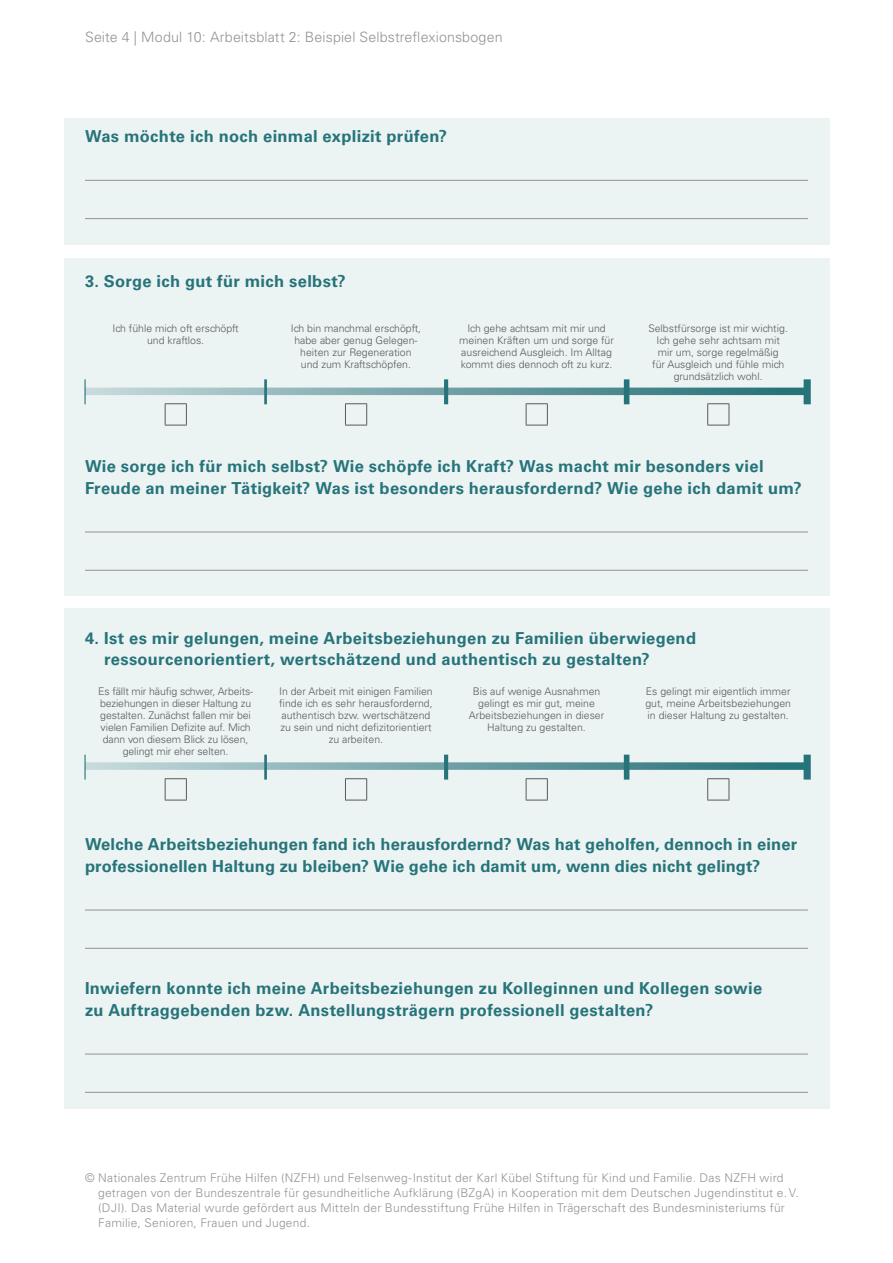
<style>
.page{position:relative;width:893px;height:1263px;background:#fff}
.page>*{position:absolute;margin:0;border:0;box-sizing:border-box;transform-origin:0 0}
.t1{font:700 16.5px/22.5px "Univers LT Std";letter-spacing:.02em;color:#26747a}
.t2{font:300 14.25px "Univers LT Std";letter-spacing:.005em;color:#919396}
.t3{font:300 12px/15px "Univers LT Std";letter-spacing:.02em;color:#919396}
.t4{font:300 10.5px/12.1px "Univers LT Std";color:#58595b;text-align:center}
</style>
<div class="page">
<div style="left:64px;top:118px;width:765px;height:127px;background:#ecf3f3"></div>
<hr style="left:85px;top:180px;width:723px;height:1px;background:#919396">
<hr style="left:85px;top:218px;width:723px;height:1px;background:#919396">
<div style="left:64px;top:608px;width:765px;height:501px;background:#ecf3f3"></div>
<hr style="left:85px;top:910px;width:723px;height:1px;background:#919396">
<hr style="left:85px;top:948px;width:723px;height:1px;background:#919396">
<hr style="left:85px;top:1054px;width:723px;height:1px;background:#919396">
<hr style="left:85px;top:1092px;width:723px;height:1px;background:#919396">
<svg style="left:86px;top:762px;width:718px;height:8px;background:#7aa7ac"></svg>
<hr style="left:84px;top:755px;width:2px;height:25px;background:#26747a">
<div style="left:804px;top:755px;width:7px;height:25px;background:#26747a"></div>
<hr style="left:444px;top:755px;width:4px;height:25px;background:#26747a">
<div style="left:624px;top:755px;width:5px;height:25px;background:#26747a"></div>
<hr style="left:264px;top:755px;width:3px;height:25px;background:#26747a">
<svg style="left:165px;top:778px;width:22px;height:23px"></svg>
<svg style="left:345px;top:778px;width:22px;height:23px"></svg>
<svg style="left:526px;top:778px;width:22px;height:23px"></svg>
<svg style="left:707px;top:778px;width:23px;height:23px"></svg>
<div style="left:64px;top:258px;width:765px;height:337px;background:#ecf3f3"></div>
<hr style="left:85px;top:532px;width:723px;height:1px;background:#919396">
<hr style="left:85px;top:570px;width:723px;height:1px;background:#919396">
<svg style="left:86px;top:388px;width:718px;height:7px;background:#73a2a8"></svg>
<svg style="left:165px;top:403px;width:22px;height:23px"></svg>
<svg style="left:345px;top:403px;width:22px;height:23px"></svg>
<svg style="left:526px;top:403px;width:22px;height:23px"></svg>
<svg style="left:707px;top:403px;width:23px;height:23px"></svg>
<hr style="left:84px;top:379px;width:2px;height:25px;background:#26747a">
<div style="left:804px;top:379px;width:7px;height:25px;background:#26747a"></div>
<hr style="left:444px;top:379px;width:4px;height:25px;background:#26747a">
<div style="left:624px;top:379px;width:5px;height:25px;background:#26747a"></div>
<hr style="left:264px;top:379px;width:3px;height:25px;background:#26747a">
<h2 class="t2" style="left:85px;top:29px;width:419px">Seite 4 | Modul 10: Arbeitsblatt 2: Beispiel Selbstreflexionsbogen</h2>
<h1 class="t1" style="left:85px;top:126px;width:364px">Was möchte ich noch einmal explizit prüfen?</h1>
<h1 class="t1" style="left:85px;top:270px;width:262px">3. Sorge ich gut für mich selbst?</h1>
<p class="t4" style="left:112px;top:322px;width:128px">Ich fühle mich oft erschöpft und kraftlos.</p>
<p class="t4" style="left:291px;top:322px;width:132px">Ich bin manchmal erschöpft, habe aber genug Gelegen&shy;heiten zur Regeneration und zum Kraftschöpfen.</p>
<p class="t4" style="left:459px;top:322px;width:156px">Ich gehe achtsam mit mir und meinen Kräften um und sorge für ausreichend Ausgleich. Im Alltag kommt dies dennoch oft zu kurz.</p>
<p class="t4" style="left:648px;top:322px;width:141px">Selbstfürsorge ist mir wichtig.<br>Ich gehe sehr achtsam mit mir um, sorge regelmäßig<br>für Ausgleich und fühle mich grundsätzlich wohl.</p>
<h1 class="t1" style="left:85px;top:455px;width:718px">Wie sorge ich für mich selbst? Wie schöpfe ich Kraft? Was macht mir besonders viel<br>Freude an meiner Tätigkeit? Was ist besonders herausfordernd? Wie gehe ich damit um?</h1>
<h1 class="t1" style="left:104px;top:628px;width:594px;line-height:21px;text-indent:-19px">4. Ist es mir gelungen, meine Arbeitsbeziehungen zu Familien überwiegend ressourcenorientiert, wertschätzend und authentisch zu gestalten?</h1>
<p class="t4" style="left:98px;top:685px;width:157px">Es fällt mir häufig schwer, Arbeits&shy;beziehungen in dieser Haltung zu gestalten. Zunächst fallen mir bei vielen Familien Defizite auf. Mich dann von diesem Blick zu lösen, gelingt mir eher selten.</p>
<p class="t4" style="left:279px;top:685px;width:155px">In der Arbeit mit einigen Familien finde ich es sehr herausfordernd, authentisch bzw. wertschätzend zu sein und nicht defizitorientiert zu arbeiten.</p>
<p class="t4" style="left:469px;top:685px;width:137px">Bis auf wenige Ausnahmen gelingt es mir gut, meine<br>Arbeitsbeziehungen in dieser<br>Haltung zu gestalten.</p>
<p class="t4" style="left:645px;top:685px;width:147px;text-align:justify">Es gelingt mir eigentlich immer gut, meine Arbeitsbeziehungen in dieser Haltung zu gestalten.</p>
<h1 class="t1" style="left:85px;top:833px;width:714px">Welche Arbeitsbeziehungen fand ich herausfordernd? Was hat geholfen, dennoch in einer professionellen Haltung zu bleiben? Wie gehe ich damit um, wenn dies nicht gelingt?</h1>
<h1 class="t1" style="left:85px;top:977px;width:679px">Inwiefern konnte ich meine Arbeitsbeziehungen zu Kolleginnen und Kollegen sowie zu Auftraggebenden bzw. Anstellungsträgern professionell gestalten?</h1>
<p class="t3" style="left:98px;top:1170px;width:702px;text-indent:-13px">© Nationales Zentrum Frühe Hilfen (NZFH) und Felsenweg-Institut der Karl Kübel Stiftung für Kind und Familie. Das NZFH wird getragen von der Bundeszentrale für gesundheitliche Aufklärung (BZgA) in Kooperation mit dem Deutschen Jugendinstitut e.V. (DJI). Das Material wurde gefördert aus Mitteln der Bundesstiftung Frühe Hilfen in Trägerschaft des Bundesministeriums für Familie, Senioren, Frauen und Jugend.</p>
</div>
